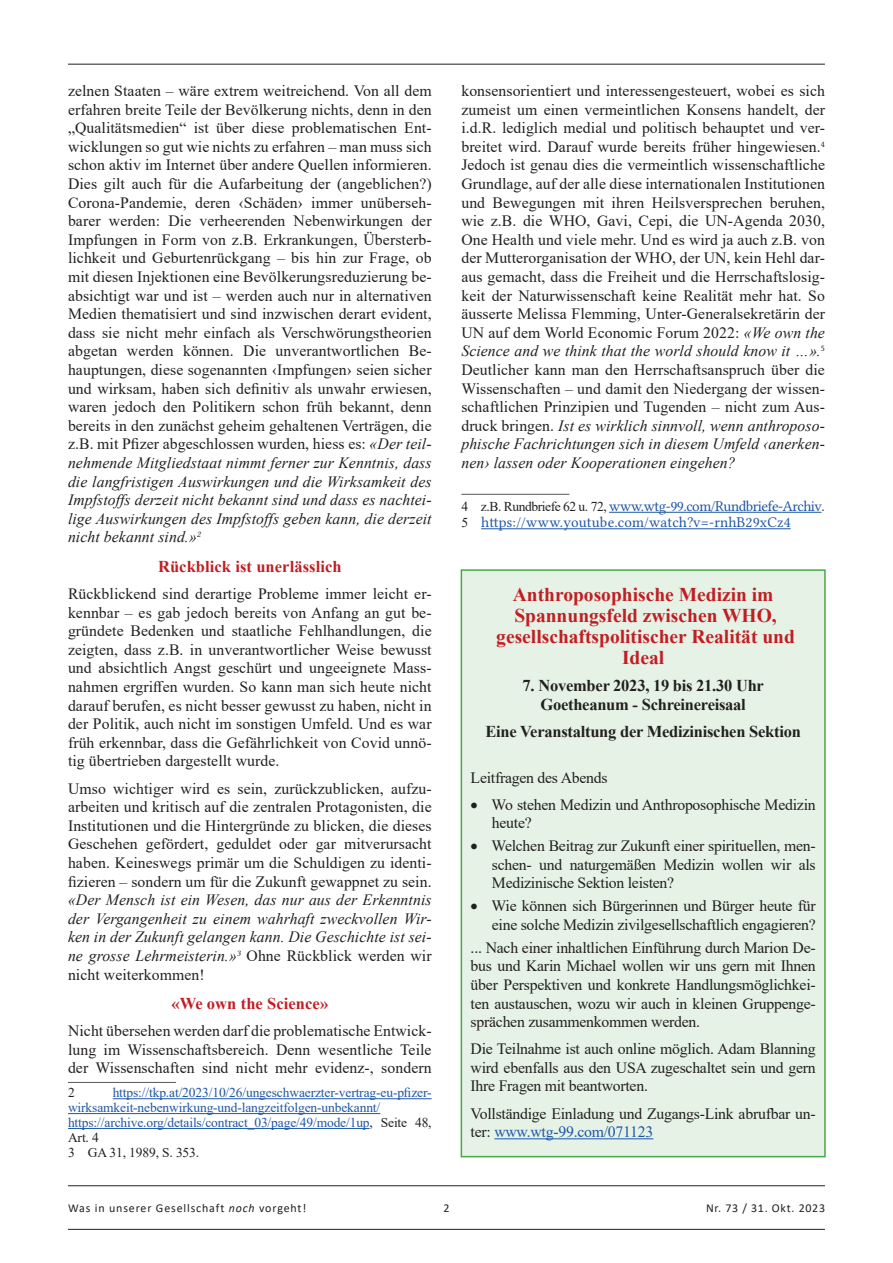
<style>
.page{position:relative;width:893px;height:1263px;background:#fff}
.page>*{position:absolute;margin:0;border:0;box-sizing:border-box;transform-origin:0 0}
.t1{font:700 19.5px/21px "Times New Roman";color:#c11e24;text-align:center}
.t2{font:700 16.5px/18.6px "Times New Roman";letter-spacing:-.015em;color:#231f20;text-align:center}
.t3{font:700 16.5px "Times New Roman";letter-spacing:.005em;color:#c11e24}
.t4{font:15.75px/18.6px "Times New Roman";letter-spacing:-.015em;color:#231f20;text-align:justify}
.t5{font:italic 15.75px/18.6px "Times New Roman";letter-spacing:.005em;color:#231f20;text-align:justify}
.t6{font:15px/16.5px "Lin Libertine O";letter-spacing:.01em;color:#1e56a6}
.t7{font:13.5px/14.9px "Times New Roman";letter-spacing:-.01em;color:#1e56a6}
.t8{font:13.5px "Times New Roman";color:#231f20}
.t9{font:12px "Calibri";letter-spacing:.07em;color:#231f20}
.s1{font-style:italic}
.s2{font-style:normal}
.s3{color:#231f20}
.s4{font-family:"Times New Roman";font-size:13.5px;color:#231f20}
.s5{color:#1e56a6}
</style>
<div class="page">
<hr style="left:68px;top:64px;width:757px;height:1px;background:#231f20">
<hr style="left:68px;top:1185px;width:757px;height:1px;background:#231f20">
<hr style="left:68px;top:1229px;width:757px;height:1px;background:#231f20">
<hr style="left:68px;top:1082px;width:108px;height:1px;background:#57585a">
<hr style="left:113px;top:1098px;width:319px;height:1px;background:#1e56a6">
<hr style="left:68px;top:1113px;width:312px;height:1px;background:#1e56a6">
<hr style="left:68px;top:1128px;width:302px;height:1px;background:#1e56a6">
<hr style="left:461px;top:494px;width:108px;height:1px;background:#57585a">
<hr style="left:609px;top:512px;width:213px;height:1px;background:#1e56a6">
<hr style="left:481px;top:528px;width:310px;height:1px;background:#1e56a6">
<div style="left:461px;top:570px;width:364px;height:586px;background:#e5f2e5"></div>
<hr style="left:494px;top:1138px;width:159px;height:1px;background:#1e56a6">
<div style="left:461px;top:569px;width:365px;height:588px;border:2px solid #46a947"></div>
<p class="t4" style="left:68px;top:81px;width:365px">zelnen Staaten – wäre extrem weitreichend. Von all dem erfahren breite Teile der Bevölkerung nichts, denn in den „Qualitätsmedien“ ist über diese problematischen Ent&shy;wicklungen so gut wie nichts zu erfahren – man muss sich schon aktiv im Internet über andere Quellen informieren.<br>Dies gilt auch für die Aufarbeitung der (angeblichen?)<br>Corona-Pandemie, deren ‹Schäden› immer unüberseh&shy;barer werden: Die verheerenden Nebenwirkungen der Impfungen in Form von z.B. Erkrankungen, Übersterb&shy;lichkeit und Geburtenrückgang – bis hin zur Frage, ob mit diesen Injektionen eine Bevölkerungsreduzierung be&shy;absichtigt war und ist – werden auch nur in alternativen Medien thematisiert und sind inzwischen derart evident, dass sie nicht mehr einfach als Verschwörungstheorien abgetan werden können. Die unverantwortlichen Be&shy;hauptungen, diese sogenannten ‹Impfungen› seien sicher und wirksam, haben sich definitiv als unwahr erwiesen, waren jedoch den Politikern schon früh bekannt, denn bereits in den zunächst geheim gehaltenen Verträgen, die z.B. mit Pfizer abgeschlossen wurden, hiess es: <span class="s1">«Der teil&shy;nehmende Mitgliedstaat nimmt ferner zur Kenntnis, dass die langfristigen Auswirkungen und die Wirksamkeit des Impfstoffs derzeit nicht bekannt sind und dass es nachtei&shy;lige Auswirkungen des Impfstoffs geben kann, die derzeit nicht bekannt sind.»</span><sup>2</sup></p>
<p class="t3" style="left:158px;top:554px;width:185px">Rückblick ist unerlässlich</p>
<p class="t4" style="left:68px;top:584px;width:365px">Rückblickend sind derartige Probleme immer leicht er&shy;kennbar – es gab jedoch bereits von Anfang an gut be&shy;gründete Bedenken und staatliche Fehlhandlungen, die zeigten, dass z.B. in unverantwortlicher Weise bewusst und absichtlich Angst geschürt und ungeeignete Mass&shy;nahmen ergriffen wurden. So kann man sich heute nicht darauf berufen, es nicht besser gewusst zu haben, nicht in der Politik, auch nicht im sonstigen Umfeld. Und es war früh erkennbar, dass die Gefährlichkeit von Covid unnö&shy;tig übertrieben dargestellt wurde.</p>
<p class="t4" style="left:68px;top:778px;width:365px">Umso wichtiger wird es sein, zurückzublicken, aufzu&shy;arbeiten und kritisch auf die zentralen Protagonisten, die Institutionen und die Hintergründe zu blicken, die dieses Geschehen gefördert, geduldet oder gar mitverursacht haben. Keineswegs primär um die Schuldigen zu identi&shy;fizieren – sondern um für die Zukunft gewappnet zu sein.</p>
<p class="t5" style="left:68px;top:890px;width:365px">«Der Mensch ist ein Wesen, das nur aus der Erkenntnis der Vergangenheit zu einem wahrhaft zweckvollen Wir&shy;ken in der Zukunft gelangen kann. Die Geschichte ist sei&shy;ne grosse Lehrmeisterin.»<sup>3</sup> <span class="s2">Ohne Rückblick werden wir nicht weiterkommen!</span></p>
<p class="t3" style="left:171px;top:992px;width:158px">«We own the Science»</p>
<p class="t4" style="left:68px;top:1021px;width:365px">Nicht übersehen werden darf die problematische Entwick&shy;lung im Wissenschaftsbereich. Denn wesentliche Teile der Wissenschaften sind nicht mehr evidenz-, sondern</p>
<p class="t8" style="left:68px;top:1083px;width:8px">2</p>
<p class="t7" style="left:68px;top:1085px;width:365px;text-indent:45px">https://tkp.at/2023/10/26/ungeschwaerzter-vertrag-eu-pfizer&shy;wirksamkeit-nebenwirkung-und-langzeitfolgen-unbekannt/ https://archive.org/details/contract_03/page/49/mode/1up<span class="s3">, Seite 48, Art. 4<br>3 GA 31, 1989, S. 353.</span></p>
<p class="t4" style="left:461px;top:81px;width:365px">konsensorientiert und interessengesteuert, wobei es sich zumeist um einen vermeintlichen Konsens handelt, der i.d.R. lediglich medial und politisch behauptet und ver&shy;breitet wird. Darauf wurde bereits früher hingewiesen.<sup>4<br></sup>Jedoch ist genau dies die vermeintlich wissenschaftliche Grundlage, auf der alle diese internationalen Institutionen und Bewegungen mit ihren Heilsversprechen beruhen, wie z.B. die WHO, Gavi, Cepi, die UN-Agenda 2030, One Health und viele mehr. Und es wird ja auch z.B. von der Mutterorganisation der WHO, der UN, kein Hehl dar&shy;aus gemacht, dass die Freiheit und die Herrschaftslosig&shy;keit der Naturwissenschaft keine Realität mehr hat. So äusserte Melissa Flemming, Unter-Generalsekretärin der UN auf dem World Economic Forum 2022: <span class="s1">«We own the Science and we think that the world should know it …».</span><sup>5<br></sup>Deutlicher kann man den Herrschaftsanspruch über die Wissenschaften – und damit den Niedergang der wissen&shy;schaftlichen Prinzipien und Tugenden – nicht zum Aus&shy;druck bringen. <span class="s1">Ist es wirklich sinnvoll, wenn anthroposo&shy;phische Fachrichtungen sich in diesem Umfeld ‹anerken&shy;nen› lassen oder Kooperationen eingehen?</span></p>
<p class="t6" style="left:461px;top:496px;width:365px"><span class="s4">4 z.B. Rundbriefe 62 u. 72,</span> www.wtg-99.com/Rundbriefe-Archiv<span class="s4">.<br>5</span> https://www.youtube.com/watch?v=-rnhB29xCz4</p>
<p class="t1" style="left:496px;top:583px;width:300px">Anthroposophische Medizin im<br>Spannungsfeld zwischen WHO, gesellschaftspolitischer Realität und<br>Ideal</p>
<p class="t2" style="left:523px;top:676px;width:243px">7. November 2023, 19 bis 21.30 Uhr<br>Goetheanum - Schreinereisaal</p>
<p class="t2" style="left:485px;top:721px;width:317px">Eine Veranstaltung der Medizinischen Sektion</p>
<p class="t4" style="left:471px;top:767px;width:138px">Leitfragen des Abends</p>
<p class="t4" style="left:492px;top:795px;width:325px;text-indent:-21px">• Wo stehen Medizin und Anthroposophische Medizin heute?</p>
<p class="t4" style="left:492px;top:836px;width:325px;text-indent:-21px">• Welchen Beitrag zur Zukunft einer spirituellen, men&shy;schen- und naturgemäßen Medizin wollen wir als Medizinische Sektion leisten?</p>
<p class="t4" style="left:471px;top:896px;width:347px;text-align:right">• Wie können sich Bürgerinnen und Bürger heute für eine solche Medizin zivilgesellschaftlich engagieren?</p>
<p class="t4" style="left:471px;top:937px;width:347px">... Nach einer inhaltlichen Einführung durch Marion De&shy;bus und Karin Michael wollen wir uns gern mit Ihnen über Perspektiven und konkrete Handlungsmöglichkei&shy;ten austauschen, wozu wir auch in kleinen Gruppenge&shy;sprächen zusammenkommen werden.</p>
<p class="t4" style="left:471px;top:1039px;width:347px">Die Teilnahme ist auch online möglich. Adam Blanning wird ebenfalls aus den USA zugeschaltet sein und gern Ihre Fragen mit beantworten.</p>
<p class="t4" style="left:471px;top:1103px;width:347px">Vollständige Einladung und Zugangs-Link abrufbar un&shy;ter: <span class="s5">www.wtg-99.com/071123</span></p>
<p class="t9" style="left:68px;top:1200px;width:240px">Was in unserer Gesellschaft <span class="s1">noch</span> vorgeht!</p>
<p class="t9" style="left:444px;top:1199px;width:8px">2</p>
<p class="t9" style="left:706px;top:1199px;width:121px">Nr. 73 / 31. Okt. 2023</p>
</div>
